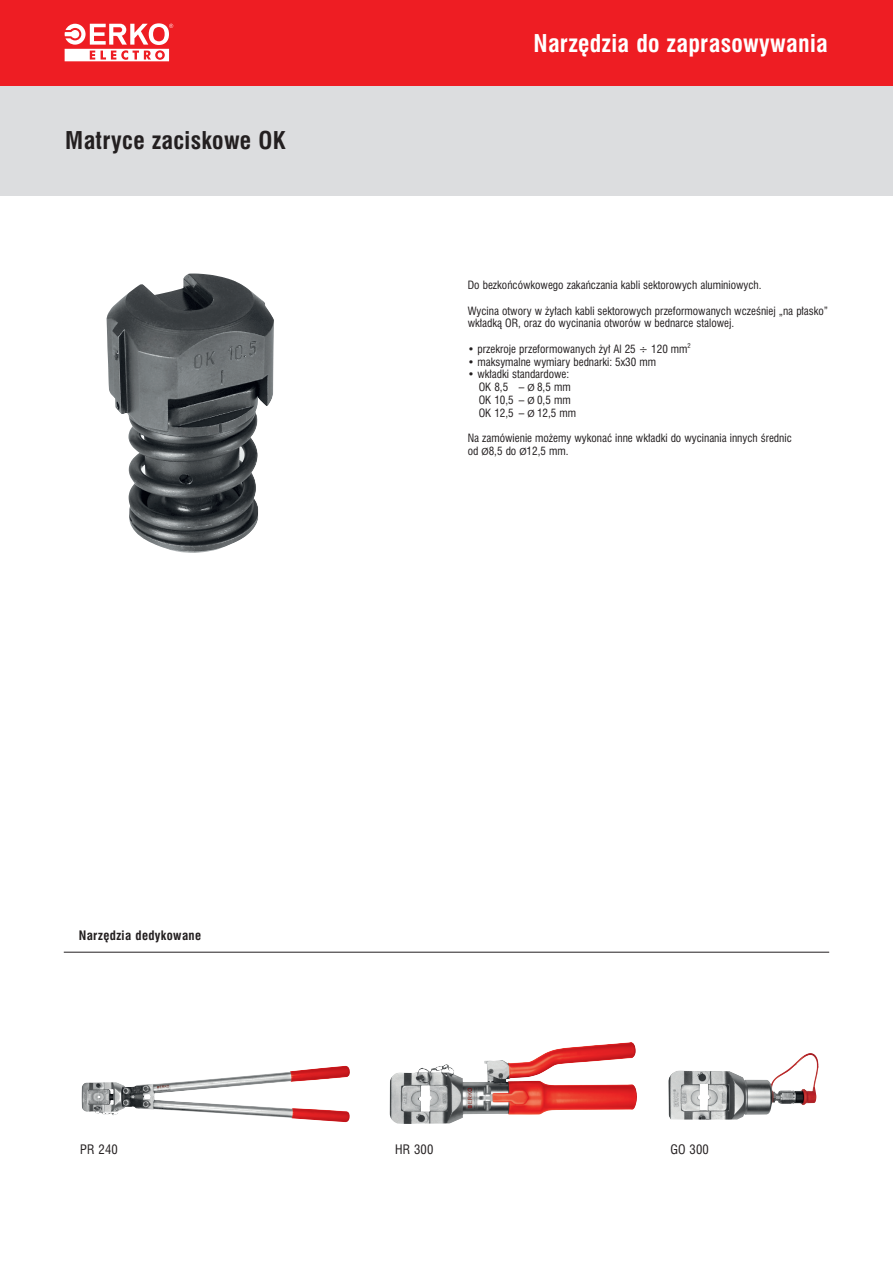
<style>
.page{position:relative;width:893px;height:1263px;background:#fff}
.page>*{position:absolute;margin:0;border:0;box-sizing:border-box;transform-origin:0 0}
.t1{font:700 22.5px "Swis 721 Cn PL";letter-spacing:.015em;color:#fff}
._1_NAZWY_TYTULY{font:700 22.5px "Swis 721 Cn PL";letter-spacing:.015em;color:#231f20}
._1_NAZWY_TYTULY-2{font:700 12px "Swis 721 Cn PL";letter-spacing:.03em;color:#231f20}
._1_NAZWY_TYTULY-3{font:12px "Swis 721 Cn PL";letter-spacing:.015em;color:#231f20}
._01_txt_praski{font:10.5px/12.8px "Swis 721 Cn PL";color:#231f20}
._01_txt_praski-2{font:6.15px "Swis 721 Cn PL";color:#231f20}
.s1{font-family:"Myriad Pro"}
</style>
<div class="page">
<div style="left:0;top:85px;width:893px;height:111px;background:#dcdddf"></div>
<div style="left:0;top:0;width:893px;height:85px;background:#ee1d23"></div>
<svg style="left:65px;top:23px;width:108px;height:38px"></svg>
<hr style="left:64px;top:952px;width:765px;height:1px;background:#231f20">
<img style="left:82px;top:1066px;width:268px;height:56px">
<img style="left:390px;top:1042px;width:247px;height:82px">
<img style="left:668px;top:1053px;width:151px;height:66px">
<img style="left:106px;top:274px;width:168px;height:279px">
<p class="_1_NAZWY_TYTULY" style="left:65px;top:126px;width:222px">Matryce zaciskowe OK</p>
<h1 class="t1" style="left:533px;top:29px;width:296px">Narzędzia do zaprasowywania</h1>
<p class="_01_txt_praski" style="left:468px;top:279px;width:295px">Do bezkońcówkowego zakańczania kabli sektorowych aluminiowych.</p>
<p class="_01_txt_praski" style="left:468px;top:304px;width:362px">Wycina otwory w żyłach kabli sektorowych przeformowanych wcześniej „na płasko” wkładką OR, oraz do wycinania otworów w bednarce stalowej.</p>
<p class="_01_txt_praski" style="left:468px;top:342px;width:221px">• przekroje przeformowanych żył Al 25 ÷ 120 mm</p>
<p class="_01_txt_praski-2" style="left:688px;top:342px;width:5px">2</p>
<p class="_01_txt_praski" style="left:468px;top:355px;width:190px">• maksymalne wymiary bednarki: 5x30 mm</p>
<p class="_01_txt_praski" style="left:468px;top:368px;width:103px">• wkładki standardowe:</p>
<p class="_01_txt_praski" style="left:479px;top:381px;width:93px">OK 8,5 – <span class="s1">Ø</span> 8,5 mm</p>
<p class="_01_txt_praski" style="left:479px;top:393px;width:93px">OK 10,5 – <span class="s1">Ø</span> 0,5 mm</p>
<p class="_01_txt_praski" style="left:479px;top:406px;width:99px">OK 12,5 – <span class="s1">Ø</span> 12,5 mm</p>
<p class="_01_txt_praski" style="left:468px;top:432px;width:326px">Na zamówienie możemy wykonać inne wkładki do wycinania innych średnic od <span class="s1">Ø</span>8,5 do <span class="s1">Ø</span>12,5 mm.</p>
<p class="_1_NAZWY_TYTULY-2" style="left:79px;top:927px;width:124px">Narzędzia dedykowane</p>
<p class="_1_NAZWY_TYTULY-3" style="left:80px;top:1142px;width:39px">PR 240</p>
<p class="_1_NAZWY_TYTULY-3" style="left:395px;top:1142px;width:40px">HR 300</p>
<p class="_1_NAZWY_TYTULY-3" style="left:670px;top:1142px;width:40px">GO 300</p>
</div>
